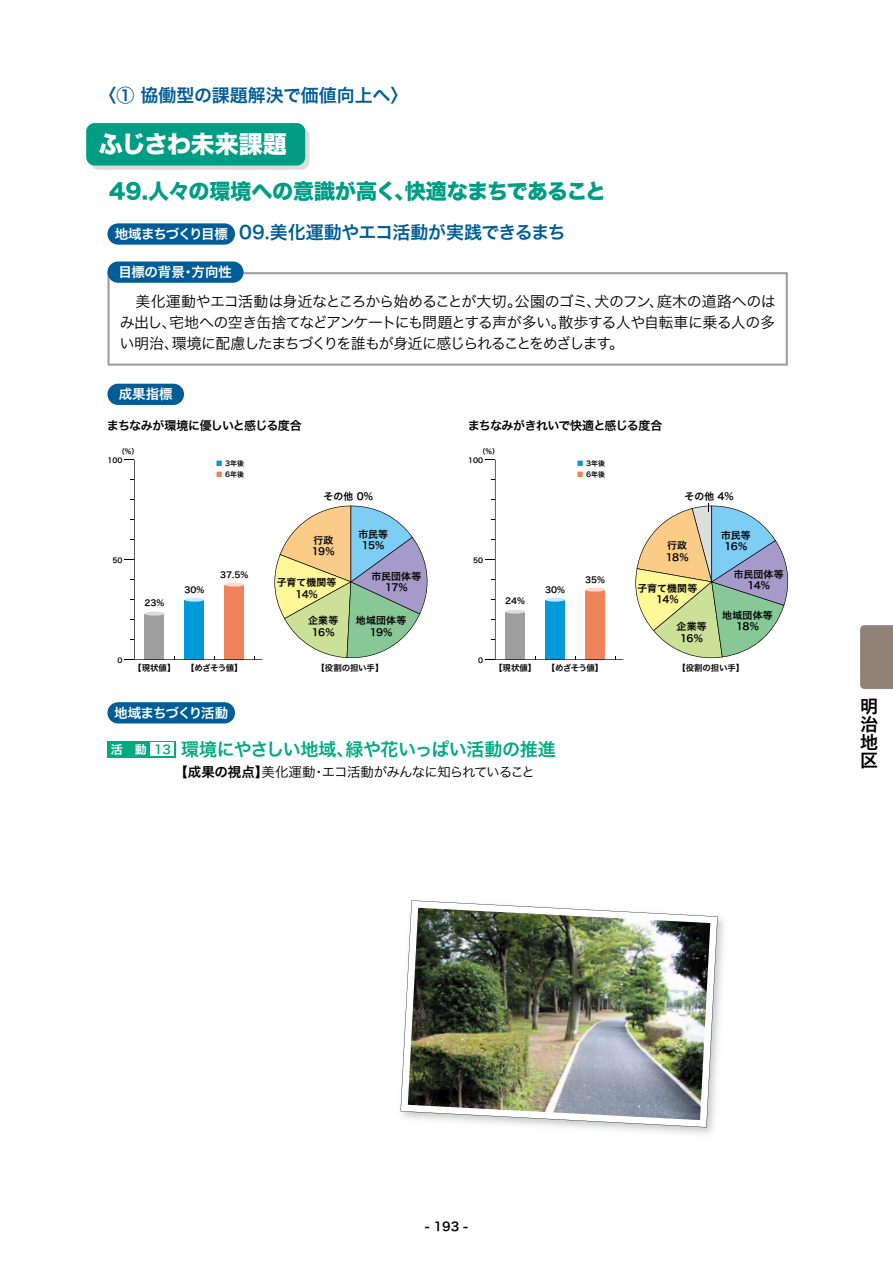
<style>
.page{position:relative;width:893px;height:1263px;background:#fff}
.page>*{position:absolute;margin:0;border:0;box-sizing:border-box;transform-origin:0 0}
.t1{font:24px "Hira Kaku Std W8";letter-spacing:-.005em;color:#fff}
.t2{font:21px "Hira Kaku Std W8";letter-spacing:-.015em;color:#009d85}
.t3{font:18px "Hira Kaku Pro W6";letter-spacing:-.025em;color:#005d97}
.t4{font:18px "Hira Kaku Pro W6";letter-spacing:-.025em;color:#00ab84}
.t5{font:18px "Hira Kaku Pro W6";letter-spacing:-.005em;color:#005d97}
.t6{font:18px/18px "Hira Kaku Pro W6";color:#000;text-align:justify}
.t7{font:15px/21px "Hira Kaku Pro W3";letter-spacing:-.075em;color:#000;text-align:justify}
.t8{font:13.5px "Hira Kaku Pro W3";letter-spacing:-.065em;color:#000}
.t9{font:13.5px "Hira Kaku Pro W6";letter-spacing:-.02em;color:#fff}
.t10{font:13.5px "Hira Kaku Pro W6";letter-spacing:-.075em;color:#fff}
.t11{font:12px "Hira Kaku Pro W6";letter-spacing:-.045em;color:#000}
.t12{font:12px "Hira Kaku Pro W6";color:#fff}
.t13{font:9.9px/11.2px "Hira Kaku Pro W6";letter-spacing:.01em;color:#000;text-align:center}
.t14{font:8.4px "Hira Kaku Pro W6";letter-spacing:-.02em;color:#000}
.t15{font:7.05px "Hira Kaku Pro W6";color:#000}
.s1{font-size:13.5px;color:#fff}
.s2{color:#0099d9}
.s3{color:#ef845c}
.s4{font-family:"Hira Kaku Pro W6"}
.s5{color:#00ab84}
</style>
<div class="page">
<div style="left:860px;top:625px;width:33px;height:64px;background:#928177"></div>
<svg style="left:485px;top:459px;width:138px;height:201px"></svg>
<svg style="left:124px;top:459px;width:139px;height:201px"></svg>
<div style="left:107px;top:384px;width:77px;height:21px;background:#005d97;border-radius:11px"></div>
<svg style="left:274px;top:506px;width:154px;height:153px"></svg>
<svg style="left:635px;top:503px;width:154px;height:156px"></svg>
<div style="left:107px;top:702px;width:128px;height:21px;background:#005d97;border-radius:11px"></div>
<div style="left:107px;top:741px;width:68px;height:17px;background:#00ab84"></div>
<div style="left:151px;top:743px;width:23px;height:13px;background:#fff"></div>
<div style="left:107px;top:223px;width:128px;height:22px;background:#005d97;border-radius:11px"></div>
<svg style="left:107px;top:272px;width:681px;height:94px"></svg>
<div style="left:107px;top:261px;width:137px;height:22px;background:#005d97;border-radius:11px"></div>
<div style="left:90px;top:127px;width:219px;height:43px;background:#dcdddd;border-radius:8px"></div>
<div style="left:86px;top:123px;width:219px;height:43px;background:#009d85;border-radius:8px"></div>
<img style="left:573px;top:917px;width:151px;height:217px">
<svg style="left:400px;top:900px;width:318px;height:227px"></svg>
<img style="left:408px;top:908px;width:302px;height:212px">
<p class="t5" style="left:98px;top:79px;width:311px">〈① 協働型の課題解決で価値向上へ〉</p>
<p class="t1" style="left:99px;top:131px;width:190px">ふじさわ未来課題</p>
<p class="t2" style="left:109px;top:180px;width:498px">49.人々の環境への意識が高く、快適なまちであること</p>
<p class="t3" style="left:115px;top:216px;width:453px"><span class="s1">地域まちづくり目標</span> 09.美化運動やエコ活動が実践できるまち</p>
<p class="t9" style="left:118px;top:260px;width:115px">目標の背景・方向性</p>
<p class="t7" style="left:120px;top:290px;width:658px">　美化運動やエコ活動は身近なところから始めることが大切。公園のゴミ、犬のフン、庭木の道路へのはみ出し、宅地への空き缶捨てなどアンケートにも問題とする声が多い。散歩する人や自転車に乗る人の多い明治、環境に配慮したまちづくりを誰もが身近に感じられることをめざします。</p>
<p class="t9" style="left:119px;top:382px;width:55px">成果指標</p>
<p class="t11" style="left:107px;top:414px;width:196px">まちなみが環境に優しいと感じる度合</p>
<p class="t11" style="left:468px;top:414px;width:196px">まちなみがきれいで快適と感じる度合</p>
<p class="t15" style="left:118px;top:445px;width:22px">（%）</p>
<p class="t15" style="left:479px;top:445px;width:22px">（%）</p>
<p class="t15" style="left:107px;top:454px;width:17px">100</p>
<p class="t15" style="left:216px;top:457px;width:30px"><span class="s2">■</span> 3年後</p>
<p class="t15" style="left:216px;top:468px;width:30px"><span class="s3">■</span> 6年後</p>
<p class="t15" style="left:468px;top:454px;width:17px">100</p>
<p class="t15" style="left:577px;top:457px;width:30px"><span class="s2">■</span> 3年後</p>
<p class="t15" style="left:577px;top:468px;width:30px"><span class="s3">■</span> 6年後</p>
<p class="t13" style="left:324px;top:490px;width:51px">その他 0%</p>
<p class="t13" style="left:684px;top:491px;width:51px">その他 4%</p>
<p class="t15" style="left:112px;top:554px;width:12px">50</p>
<p class="t14" style="left:144px;top:595px;width:21px">23%</p>
<p class="t14" style="left:184px;top:582px;width:21px">30%</p>
<p class="t14" style="left:220px;top:567px;width:30px">37.5%</p>
<p class="t13" style="left:312px;top:534px;width:24px;text-align:left">行政<br>19%</p>
<p class="t13" style="left:277px;top:576px;width:61px">子育て機関等<br>14%</p>
<p class="t13" style="left:308px;top:615px;width:32px">企業等<br>16%</p>
<p class="t13" style="left:358px;top:528px;width:31px">市民等<br>15%</p>
<p class="t13" style="left:372px;top:570px;width:51px">市民団体等<br>17%</p>
<p class="t13" style="left:356px;top:615px;width:52px">地域団体等<br>19%</p>
<p class="t15" style="left:473px;top:554px;width:12px">50</p>
<p class="t14" style="left:505px;top:593px;width:21px">24%</p>
<p class="t14" style="left:545px;top:582px;width:21px">30%</p>
<p class="t14" style="left:585px;top:572px;width:21px">35%</p>
<p class="t13" style="left:666px;top:540px;width:24px;text-align:left">行政<br>18%</p>
<p class="t13" style="left:637px;top:582px;width:61px">子育て機関等<br>14%</p>
<p class="t13" style="left:721px;top:529px;width:31px">市民等<br>16%</p>
<p class="t13" style="left:734px;top:568px;width:51px">市民団体等<br>14%</p>
<p class="t13" style="left:722px;top:609px;width:52px">地域団体等</p>
<p class="t13" style="left:676px;top:621px;width:32px">企業等</p>
<p class="t13" style="left:736px;top:620px;width:24px">18%</p>
<p class="t13" style="left:680px;top:632px;width:24px">16%</p>
<p class="t15" style="left:117px;top:654px;width:7px">0</p>
<p class="t14" style="left:133px;top:660px;width:44px">【現状値】</p>
<p class="t14" style="left:186px;top:660px;width:58px">【めざそう値】</p>
<p class="t14" style="left:317px;top:660px;width:68px">【役割の担い手】</p>
<p class="t15" style="left:478px;top:654px;width:7px">0</p>
<p class="t14" style="left:494px;top:660px;width:44px">【現状値】</p>
<p class="t14" style="left:547px;top:660px;width:58px">【めざそう値】</p>
<p class="t14" style="left:677px;top:660px;width:68px">【役割の担い手】</p>
<p class="t10" style="left:114px;top:700px;width:116px">地域まちづくり活動</p>
<p class="t4" style="left:181px;top:733px;width:376px">環境にやさしい地域、緑や花いっぱい活動の推進</p>
<p class="t8" style="left:174px;top:760px;width:362px"><span class="s4">【成果の視点】</span>美化運動・エコ活動がみんなに知られていること</p>
<p class="t12" style="left:111px;top:739px;width:62px">活　動 <span class="s5">13</span></p>
<p class="t6" style="left:860px;top:697px;width:19px">明治地区</p>
<p class="t11" style="left:425px;top:1215px;width:45px">- 193 -</p>
<p class="t11" style="left:430px;top:1217px;width:36px">- 78 -</p>
</div>
